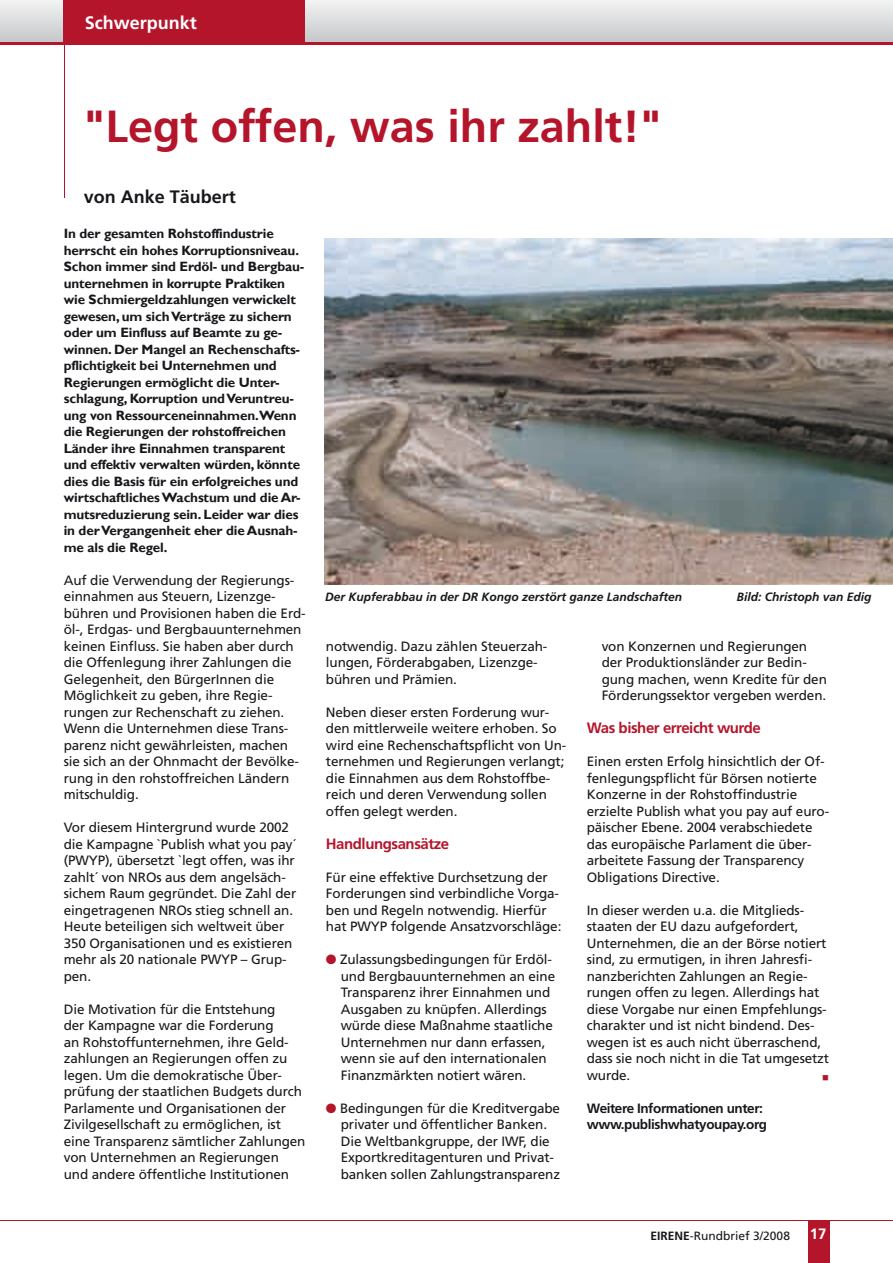
<style>
.page{position:relative;width:893px;height:1263px;background:#fff}
.page>*{position:absolute;margin:0;border:0;box-sizing:border-box;transform-origin:0 0}
.t1{font:700 45px "Frutiger";color:#b5152b}
.t2{font:700 18px "Frutiger";color:#1a171c}
.t3{font:700 18px "Frutiger";color:#fff}
.t4{font:700 15px "Frutiger";letter-spacing:-.03em;color:#b5152b}
.t5{font:700 15px "Frutiger";color:#fff}
.t6{font:13.5px/16.5px "Frutiger";letter-spacing:-.01em;color:#1a171c}
.t7{font:700 13.5px/16.5px "Gill Sans";letter-spacing:-.01em;color:#1a171c}
.t8{font:700 13.5px/16.5px "Frutiger";letter-spacing:-.03em;color:#1a171c}
.t9{font:italic 700 12px "Frutiger";color:#1a171c}
.t10{font:12px "Frutiger";color:#1a171c}
.t11{font:9px "Wingdings";color:#b5152b}
.s1{color:#b5152b}
.s2{font-weight:700}
</style>
<div class="page">
<div style="left:0;top:0;width:893px;height:43px;background:linear-gradient(to bottom,#f2f3f3,#c5c6c8)"></div>
<hr style="left:0;top:1220px;width:893px;height:1px;background:#b5152b">
<div style="left:808px;top:1220px;width:21px;height:43px;background:#b5152b"></div>
<hr style="left:0;top:43px;width:893px;height:2px;background:#b5152b">
<img style="left:324px;top:238px;width:569px;height:347px">
<div style="left:64px;top:0;width:241px;height:43px;background:#b5152b"></div>
<hr style="left:64px;top:0;width:1px;height:198px;background:#b5152b">
<h2 class="t3" style="left:85px;top:12px;width:114px">Schwerpunkt</h2>
<h1 class="t1" style="left:84px;top:100px;width:579px">"Legt offen, was ihr zahlt!"</h1>
<h2 class="t2" style="left:84px;top:186px;width:154px">von Anke Täubert</h2>
<p class="t7" style="left:64px;top:225px;width:242px">In der gesamten Rohstoffindustrie herrscht ein hohes Korruptionsniveau.<br>Schon immer sind Erdöl- und Bergbau&shy;unternehmen in korrupte Praktiken wie Schmiergeldzahlungen verwickelt gewesen, um sich Verträge zu sichern oder um Einfluss auf Beamte zu ge&shy;winnen. Der Mangel an Rechenschafts&shy;pflichtigkeit bei Unternehmen und Regierungen ermöglicht die Unter&shy;schlagung, Korruption und Veruntreu&shy;ung von Ressourceneinnahmen.Wenn die Regierungen der rohstoffreichen Länder ihre Einnahmen transparent und effektiv verwalten würden, könnte dies die Basis für ein erfolgreiches und wirtschaftliches Wachstum und die Ar&shy;mutsreduzierung sein. Leider war dies in der Vergangenheit eher die Ausnah&shy;me als die Regel.</p>
<p class="t6" style="left:64px;top:572px;width:243px">Auf die Verwendung der Regierungs&shy;einnahmen aus Steuern, Lizenzge&shy;bühren und Provisionen haben die Erd&shy;öl-, Erdgas- und Bergbauunternehmen keinen Einfluss. Sie haben aber durch die Offenlegung ihrer Zahlungen die Gelegenheit, den BürgerInnen die Möglichkeit zu geben, ihre Regie&shy;rungen zur Rechenschaft zu ziehen.<br>Wenn die Unternehmen diese Trans&shy;parenz nicht gewährleisten, machen sie sich an der Ohnmacht der Bevölke&shy;rung in den rohstoffreichen Ländern mitschuldig.</p>
<p class="t6" style="left:64px;top:819px;width:234px">Vor diesem Hintergrund wurde 2002 die Kampagne `Publish what you pay´ (PWYP), übersetzt `legt offen, was ihr zahlt´ von NROs aus dem angelsäch&shy;sichem Raum gegründet. Die Zahl der eingetragenen NROs stieg schnell an.<br>Heute beteiligen sich weltweit über<br>350 Organisationen und es existieren mehr als 20 nationale PWYP – Grup&shy;pen.</p>
<p class="t6" style="left:64px;top:1001px;width:243px">Die Motivation für die Entstehung<br>der Kampagne war die Forderung<br>an Rohstoffunternehmen, ihre Geld&shy;zahlungen an Regierungen offen zu legen. Um die demokratische Über&shy;prüfung der staatlichen Budgets durch Parlamente und Organisationen der Zivilgesellschaft zu ermöglichen, ist eine Transparenz sämtlicher Zahlungen von Unternehmen an Regierungen und andere öffentliche Institutionen</p>
<p class="t9" style="left:325px;top:590px;width:358px">Der Kupferabbau in der DR Kongo zerstört ganze Landschaften</p>
<p class="t9" style="left:737px;top:590px;width:136px">Bild: Christoph van Edig</p>
<p class="t6" style="left:326px;top:638px;width:223px">notwendig. Dazu zählen Steuerzah&shy;lungen, Förderabgaben, Lizenzge&shy;bühren und Prämien.</p>
<p class="t6" style="left:326px;top:704px;width:242px">Neben dieser ersten Forderung wur&shy;den mittlerweile weitere erhoben. So wird eine Rechenschaftspflicht von Un&shy;ternehmen und Regierungen verlangt; die Einnahmen aus dem Rohstoffbe&shy;reich und deren Verwendung sollen offen gelegt werden.</p>
<p class="t4" style="left:326px;top:835px;width:125px">Handlungsansätze</p>
<p class="t6" style="left:326px;top:869px;width:237px">Für eine effektive Durchsetzung der Forderungen sind verbindliche Vorga&shy;ben und Regeln notwendig. Hierfür hat PWYP folgende Ansatzvorschläge:</p>
<p class="t6" style="left:341px;top:951px;width:216px;text-indent:-15px"><span class="s1">●</span> Zulassungsbedingungen für Erdöl&shy;und Bergbauunternehmen an eine<br>Transparenz ihrer Einnahmen und<br>Ausgaben zu knüpfen. Allerdings würde diese Maßnahme staatliche<br>Unternehmen nur dann erfassen, wenn sie auf den internationalen<br>Finanzmärkten notiert wären.</p>
<p class="t6" style="left:341px;top:1100px;width:221px;text-indent:-15px"><span class="s1">●</span> Bedingungen für die Kreditvergabe privater und öffentlicher Banken.<br>Die Weltbankgruppe, der IWF, die Exportkreditagenturen und Privat&shy;banken sollen Zahlungstransparenz</p>
<p class="t6" style="left:602px;top:638px;width:227px">von Konzernen und Regierungen der Produktionsländer zur Bedin&shy;gung machen, wenn Kredite für den Förderungssektor vergeben werden.</p>
<p class="t4" style="left:587px;top:719px;width:175px">Was bisher erreicht wurde</p>
<p class="t6" style="left:587px;top:753px;width:244px">Einen ersten Erfolg hinsichtlich der Of&shy;fenlegungspflicht für Börsen notierte Konzerne in der Rohstoffindustrie erzielte Publish what you pay auf euro&shy;päischer Ebene. 2004 verabschiedete das europäische Parlament die über&shy;arbeitete Fassung der Transparency Obligations Directive.</p>
<p class="t6" style="left:587px;top:902px;width:244px">In dieser werden u.a. die Mitglieds&shy;staaten der EU dazu aufgefordert, Unternehmen, die an der Börse notiert sind, zu ermutigen, in ihren Jahresfi&shy;nanzberichten Zahlungen an Regie&shy;rungen offen zu legen. Allerdings hat diese Vorgabe nur einen Empfehlungs&shy;charakter und ist nicht bindend. Des&shy;wegen ist es auch nicht überraschend, dass sie noch nicht in die Tat umgesetzt wurde.</p>
<p class="t11" style="left:822px;top:1073px;width:8px">■</p>
<p class="t8" style="left:587px;top:1100px;width:182px">Weitere Informationen unter: www.publishwhatyoupay.org</p>
<p class="t10" style="left:651px;top:1229px;width:141px"><span class="s2">EIRENE</span>-Rundbrief 3/2008</p>
<p class="t5" style="left:810px;top:1225px;width:17px">17</p>
</div>
